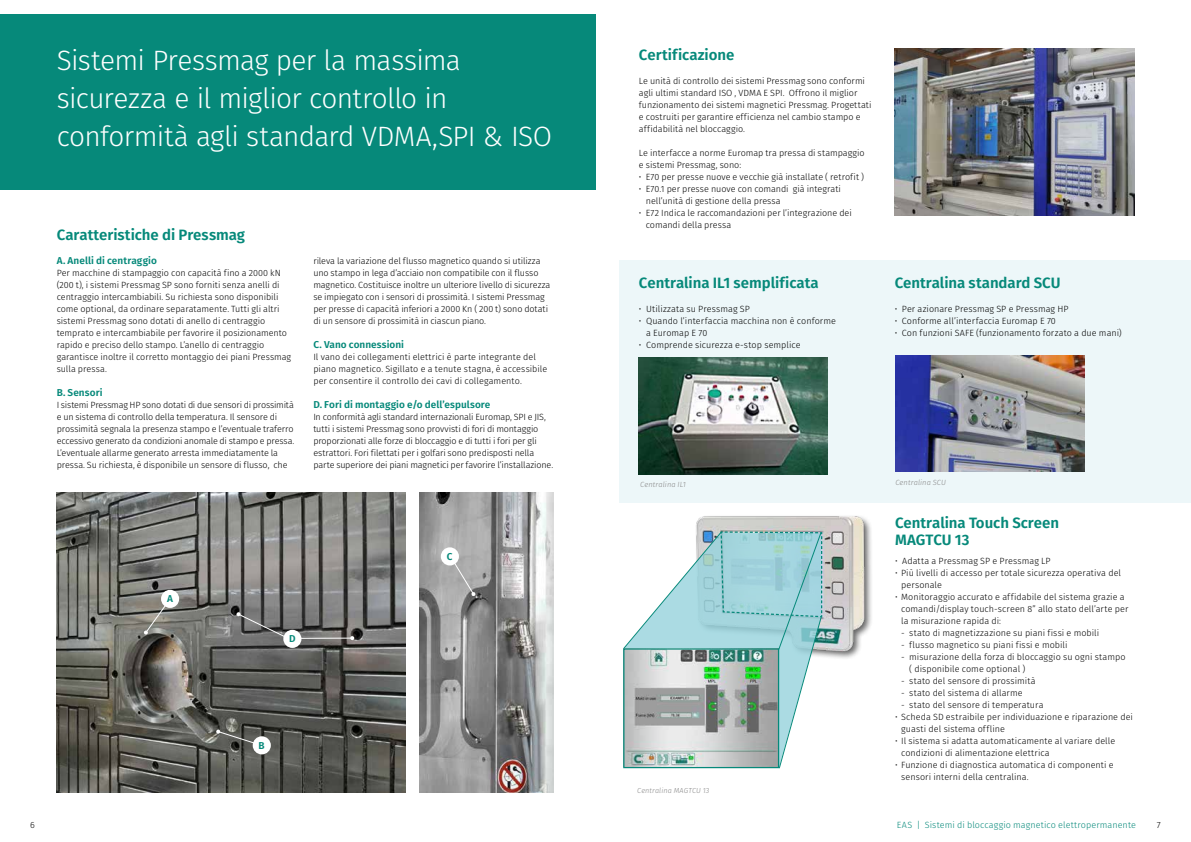
<style>
.page{position:relative;width:1191px;height:842px;background:#fff}
.page>*{position:absolute;margin:0;border:0;box-sizing:border-box;transform-origin:0 0}
.t1{font:300 28px/38px "Fira Sans";letter-spacing:-.025em;color:#fff}
.t2{font:600 15px/17px "Fira Sans";letter-spacing:-.005em;color:#06897a}
.t3{font:600 10px "Fira Sans";letter-spacing:.005em;color:#06897a}
.t4{font:300 9px/12px "Fira Sans";color:#000}
.t5{font:300 9px/12px "Fira Sans";letter-spacing:-.02em;color:#000}
.t6{font:300 9px "Fira Sans";letter-spacing:.005em;color:#06897a}
.t7{font:italic 300 7.5px "Fira Sans";letter-spacing:.015em;color:#878787}
.t8{font:italic 300 7.3px "Fira Sans";letter-spacing:.015em;color:#878787}
</style>
<div class="page">
<div style="left:619px;top:260px;width:572px;height:242px;background:#edf7f9"></div>
<img style="left:894px;top:48px;width:240px;height:167px">
<img style="left:895px;top:355px;width:190px;height:117px">
<img style="left:638px;top:357px;width:190px;height:117px">
<div style="left:0;top:14px;width:595px;height:176px;background:#06897a"></div>
<img style="left:57px;top:493px;width:349px;height:299px">
<div style="left:161px;top:590px;width:18px;height:18px;background:#fff;border-radius:50%"></div>
<svg style="left:144px;top:603px;width:24px;height:32px"></svg>
<div style="left:253px;top:736px;width:18px;height:18px;background:#fff;border-radius:50%"></div>
<svg style="left:216px;top:729px;width:42px;height:16px"></svg>
<img style="left:419px;top:493px;width:134px;height:299px">
<div style="left:441px;top:547px;width:18px;height:18px;background:#fff;border-radius:50%"></div>
<svg style="left:451px;top:558px;width:25px;height:38px"></svg>
<div style="left:283px;top:630px;width:18px;height:18px;background:#fff;border-radius:50%"></div>
<hr style="left:298px;top:638px;width:54px;height:1px;background:#fff">
<svg style="left:350px;top:636px;width:4px;height:4px"></svg>
<svg style="left:236px;top:612px;width:50px;height:26px"></svg>
<img style="left:647px;top:502px;width:247px;height:156px">
<svg style="left:623px;top:531px;width:200px;height:238px"></svg>
<h1 class="t1" style="left:57px;top:43px;width:497px">Sistemi Pressmag per la massima sicurezza e il miglior controllo in conformità agli standard VDMA,SPI &amp; ISO</h1>
<h2 class="t2" style="left:57px;top:227px;width:190px">Caratteristiche di Pressmag</h2>
<p class="t3" style="left:57px;top:254px;width:102px">A. Anelli di centraggio</p>
<p class="t4" style="left:57px;top:268px;width:236px">Per macchine di stampaggio con capacità fino a 2000 kN (200 t), i sistemi Pressmag SP sono forniti senza anelli di centraggio intercambiabili. Su richiesta sono disponibili come optional, da ordinare separatamente. Tutti gli altri sistemi Pressmag sono dotati di anello di centraggio temprato e intercambiabile per favorire il posizionamento rapido e preciso dello stampo. L’anello di centraggio garantisce inoltre il corretto montaggio dei piani Pressmag sulla pressa.</p>
<p class="t3" style="left:57px;top:386px;width:47px">B. Sensori</p>
<p class="t4" style="left:57px;top:400px;width:239px">I sistemi Pressmag HP sono dotati di due sensori di prossimità e un sistema di controllo della temperatura. Il sensore di prossimità segnala la presenza stampo e l’eventuale traferro eccessivo generato da condizioni anomale di stampo e pressa.<br>L’eventuale allarme generato arresta immediatamente la pressa. Su richiesta, è disponibile un sensore di flusso, che</p>
<p class="t4" style="left:313px;top:256px;width:238px">rileva la variazione del flusso magnetico quando si utilizza uno stampo in lega d’acciaio non compatibile con il flusso magnetico. Costituisce inoltre un ulteriore livello di sicurezza se impiegato con i sensori di prossimità. I sistemi Pressmag per presse di capacità inferiori a 2000 Kn ( 200 t) sono dotati di un sensore di prossimità in ciascun piano.</p>
<p class="t3" style="left:313px;top:338px;width:92px">C. Vano connessioni</p>
<p class="t4" style="left:313px;top:352px;width:235px">Il vano dei collegamenti elettrici è parte integrante del piano magnetico. Sigillato e a tenute stagna, è accessibile per consentire il controllo dei cavi di collegamento.</p>
<p class="t3" style="left:313px;top:398px;width:179px">D. Fori di montaggio e/o dell’espulsore</p>
<p class="t5" style="left:313px;top:412px;width:241px">In conformità agli standard internazionali Euromap, SPI e JIS, tutti i sistemi Pressmag sono provvisti di fori di montaggio proporzionati alle forze di bloccaggio e di tutti i fori per gli estrattori. Fori filettati per i golfari sono predisposti nella parte superiore dei piani magnetici per favorire l’installazione.</p>
<p class="t3" style="left:167px;top:592px;width:7px">A</p>
<p class="t3" style="left:289px;top:632px;width:8px">D</p>
<p class="t3" style="left:447px;top:549px;width:7px">C</p>
<p class="t3" style="left:258px;top:738px;width:8px">B</p>
<h2 class="t2" style="left:639px;top:47px;width:97px">Certificazione</h2>
<p class="t4" style="left:639px;top:76px;width:234px">Le unità di controllo dei sistemi Pressmag sono conformi agli ultimi standard ISO , VDMA E SPI. Offrono il miglior funzionamento dei sistemi magnetici Pressmag. Progettati e costruiti per garantire efficienza nel cambio stampo e affidabilità nel bloccaggio.</p>
<p class="t4" style="left:639px;top:148px;width:227px">Le interfacce a norme Euromap tra pressa di stampaggio e sistemi Pressmag, sono:</p>
<p class="t4" style="left:639px;top:172px;width:227px">• E70 per presse nuove e vecchie già installate ( retrofit )</p>
<p class="t4" style="left:646px;top:184px;width:197px;text-indent:-7px">• E70.1 per presse nuove con comandi già integrati nell’unità di gestione della pressa</p>
<p class="t4" style="left:646px;top:208px;width:207px;text-indent:-7px">• E72 Indica le raccomandazioni per l’integrazione dei comandi della pressa</p>
<h2 class="t2" style="left:639px;top:275px;width:181px">Centralina IL1 semplificata</h2>
<p class="t4" style="left:639px;top:304px;width:112px">• Utilizzata su Pressmag SP</p>
<p class="t4" style="left:646px;top:316px;width:191px;text-indent:-7px">• Quando l’interfaccia macchina non è conforme a Euromap E 70</p>
<p class="t4" style="left:639px;top:340px;width:163px">• Comprende sicurezza e-stop semplice</p>
<h2 class="t2" style="left:894px;top:275px;width:167px">Centralina standard SCU</h2>
<p class="t4" style="left:894px;top:304px;width:175px">• Per azionare Pressmag SP e Pressmag HP</p>
<p class="t4" style="left:894px;top:316px;width:163px">• Conforme all’interfaccia Euromap E 70</p>
<p class="t4" style="left:894px;top:328px;width:229px">• Con funzioni SAFE (funzionamento forzato a due mani)</p>
<p class="t7" style="left:640px;top:479px;width:47px">Centralina IL1</p>
<p class="t8" style="left:637px;top:785px;width:74px">Centralina MAGTCU 13</p>
<p class="t7" style="left:895px;top:477px;width:52px">Centralina SCU</p>
<h2 class="t2" style="left:895px;top:515px;width:165px">Centralina Touch Screen<br>MAGTCU 13</h2>
<p class="t4" style="left:895px;top:556px;width:157px">• Adatta a Pressmag SP e Pressmag LP</p>
<p class="t4" style="left:901px;top:568px;width:221px;text-indent:-6px">• Più livelli di accesso per totale sicurezza operativa del personale</p>
<p class="t4" style="left:901px;top:592px;width:229px;text-indent:-6px">• Monitoraggio accurato e affidabile del sistema grazie a comandi/display touch-screen 8” allo stato dell’arte per la misurazione rapida di:</p>
<p class="t4" style="left:901px;top:628px;width:200px">- stato di magnetizzazione su piani fissi e mobili</p>
<p class="t4" style="left:901px;top:640px;width:168px">- flusso magnetico su piani fissi e mobili</p>
<p class="t4" style="left:909px;top:652px;width:218px;text-indent:-8px">- misurazione della forza di bloccaggio su ogni stampo ( disponibile come optional )</p>
<p class="t4" style="left:901px;top:675px;width:136px">- stato del sensore di prossimità</p>
<p class="t4" style="left:901px;top:687px;width:123px">- stato del sistema di allarme</p>
<p class="t4" style="left:901px;top:699px;width:144px">- stato del sensore di temperatura</p>
<p class="t4" style="left:901px;top:711px;width:233px;text-indent:-6px">• Scheda SD estraibile per individuazione e riparazione dei guasti del sistema offline</p>
<p class="t4" style="left:901px;top:735px;width:216px;text-indent:-6px">• Il sistema si adatta automaticamente al variare delle condizioni di alimentazione elettrica</p>
<p class="t4" style="left:901px;top:759px;width:214px;text-indent:-6px">• Funzione di diagnostica automatica di componenti e sensori interni della centralina.</p>
<p class="t4" style="left:30px;top:820px;width:6px">6</p>
<p class="t6" style="left:897px;top:819px;width:241px">EAS | Sistemi di bloccaggio magnetico elettropermanente</p>
<p class="t4" style="left:1157px;top:820px;width:5px">7</p>
</div>
